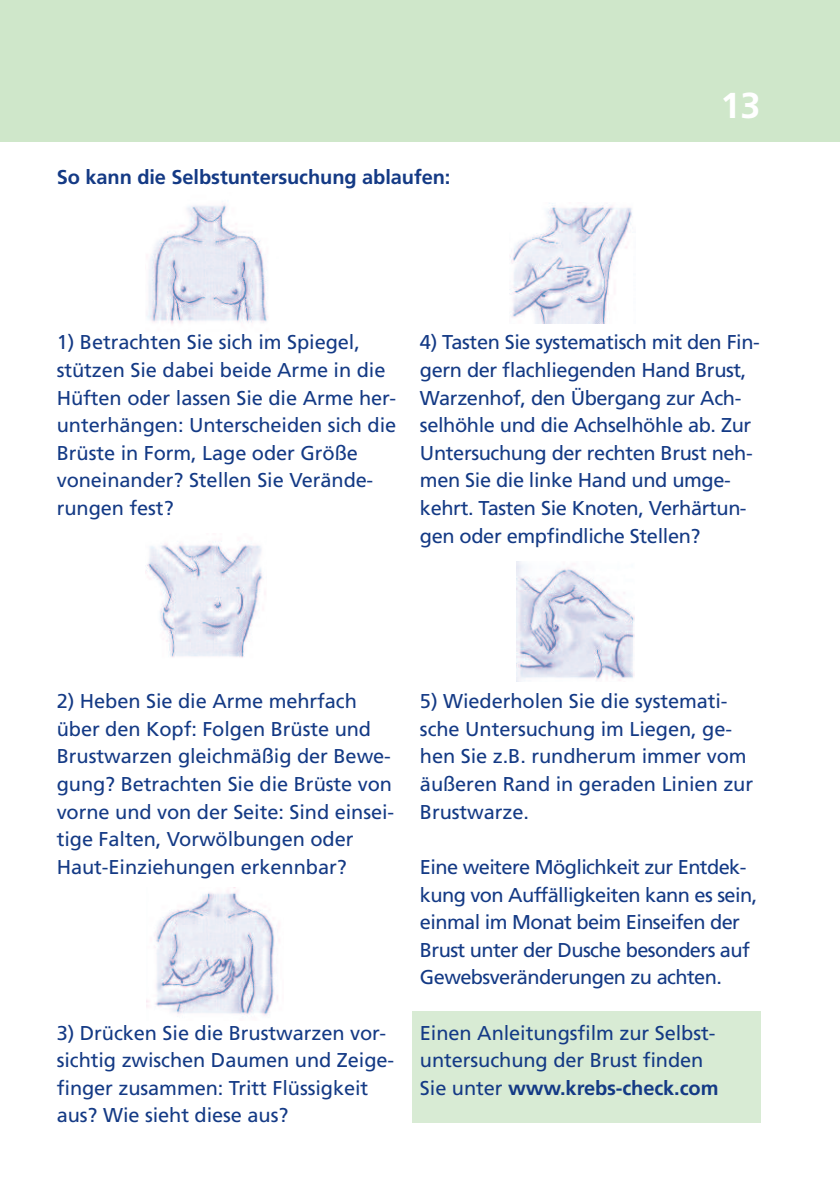
<style>
.page{position:relative;width:840px;height:1191px;background:#fff}
.page>*{position:absolute;margin:0;border:0;box-sizing:border-box;transform-origin:0 0}
.t1{font:700 36px "Frutiger LT";color:#fff}
.t2{font:20px/27.6px "Frutiger LT";letter-spacing:-.005em;color:#143a85}
.t3{font:20px/27.6px "Frutiger LT";letter-spacing:-.03em;color:#143a85}
.t4{font:700 20px "Frutiger LT";letter-spacing:-.005em;color:#143a85}
.s1{font-weight:700}
</style>
<div class="page">
<div style="left:411px;top:1011px;width:349px;height:111px;background:#d8ebd4"></div>
<div style="left:0;top:0;width:839px;height:142px;background:#cfe7ca"></div>
<img style="left:147px;top:204px;width:121px;height:120px">
<img style="left:145px;top:541px;width:121px;height:117px">
<img style="left:146px;top:887px;width:134px;height:130px">
<img style="left:509px;top:203px;width:123px;height:121px">
<img style="left:516px;top:561px;width:118px;height:121px">
<p class="t4" style="left:57px;top:169px;width:395px">So kann die Selbstuntersuchung ablaufen:</p>
<h1 class="t1" style="left:720px;top:91px;width:42px">13</h1>
<p class="t2" style="left:57px;top:330px;width:341px">1) Betrachten Sie sich im Spiegel, stützen Sie dabei beide Arme in die<br>Hüften oder lassen Sie die Arme her&shy;unterhängen: Unterscheiden sich die<br>Brüste in Form, Lage oder Größe voneinander? Stellen Sie Verände&shy;rungen fest?</p>
<p class="t2" style="left:420px;top:330px;width:341px">4) Tasten Sie systematisch mit den Fin&shy;gern der flachliegenden Hand Brust, Warzenhof, den Übergang zur Ach&shy;selhöhle und die Achselhöhle ab. Zur Untersuchung der rechten Brust neh&shy;men Sie die linke Hand und umge&shy;kehrt. Tasten Sie Knoten, Verhärtun&shy;gen oder empfindliche Stellen?</p>
<p class="t2" style="left:57px;top:689px;width:339px">2) Heben Sie die Arme mehrfach über den Kopf: Folgen Brüste und Brustwarzen gleichmäßig der Bewe&shy;gung? Betrachten Sie die Brüste von vorne und von der Seite: Sind einsei&shy;tige Falten, Vorwölbungen oder Haut-Einziehungen erkennbar?</p>
<p class="t2" style="left:57px;top:1020px;width:339px">3) Drücken Sie die Brustwarzen vor&shy;sichtig zwischen Daumen und Zeige&shy;finger zusammen: Tritt Flüssigkeit aus? Wie sieht diese aus?</p>
<p class="t2" style="left:420px;top:689px;width:334px">5) Wiederholen Sie die systemati&shy;sche Untersuchung im Liegen, ge&shy;hen Sie z.B. rundherum immer vom äußeren Rand in geraden Linien zur<br>Brustwarze.</p>
<p class="t3" style="left:419px;top:854px;width:338px">Eine weitere Möglichkeit zur Entdek&shy;kung von Auffälligkeiten kann es sein, einmal im Monat beim Einseifen der Brust unter der Dusche besonders auf Gewebsveränderungen zu achten.</p>
<p class="t2" style="left:419px;top:1020px;width:300px">Einen Anleitungsfilm zur Selbst&shy;untersuchung der Brust finden<br>Sie unter <span class="s1">www.krebs-check.com</span></p>
</div>
